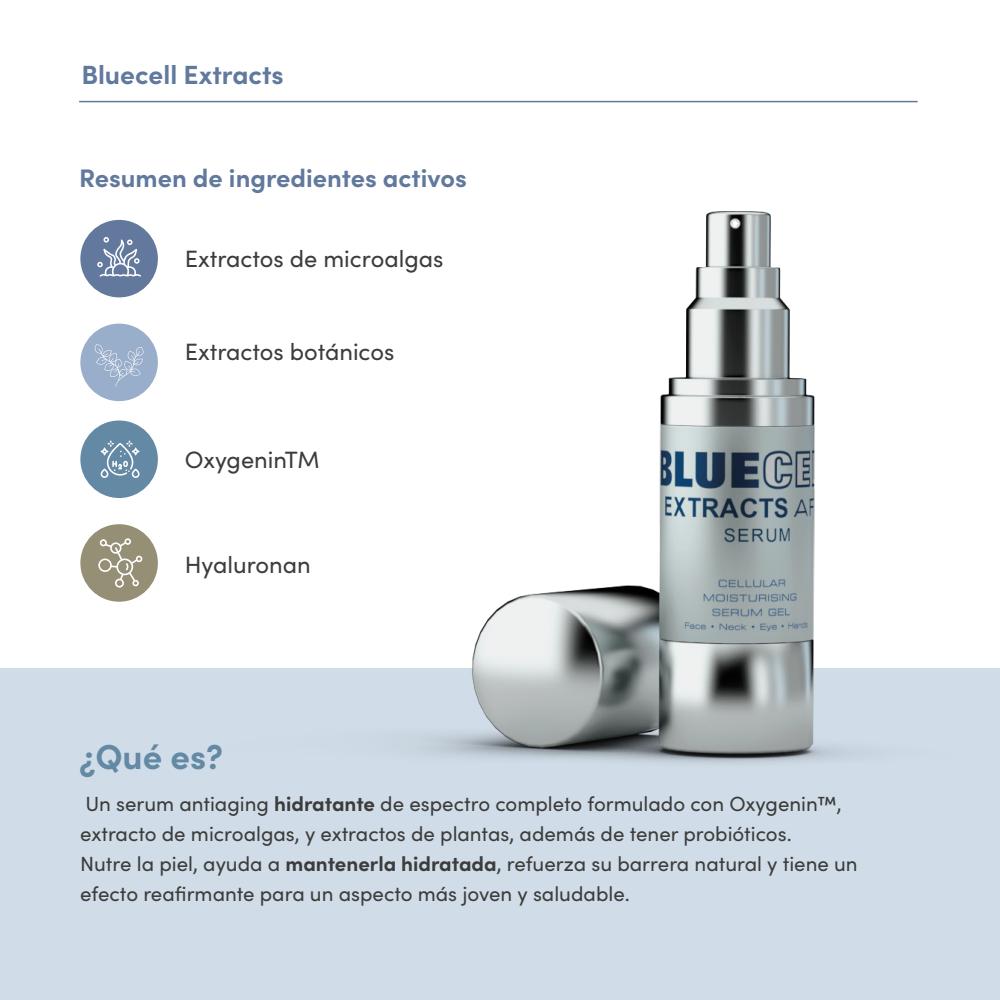
<style>
.page{position:relative;width:1000px;height:1000px;background:#fff}
.page>*{position:absolute;margin:0;border:0;box-sizing:border-box;transform-origin:0 0}
.t1{font:700 34.7px "Sofia Pro";color:#6489a5}
.t2{font:700 26.35px "Sofia Pro";color:#62799e}
.t3{font:700 25.45px "Sofia Pro";color:#62799e}
.t4{font:23.65px "Sofia Pro";color:#3c3c3b}
.t5{font:20.5px/30px "Sofia Pro";color:#3c3c3b}
.s1{font-weight:700}
</style>
<div class="page">
<div style="left:0;top:669px;width:1000px;height:331px;background:#d0dce7"></div>
<img style="left:15px;top:100px;width:985px;height:663px">
<div style="left:80px;top:324px;width:78px;height:77px;background:#99aeca;border-radius:50%"></div>
<svg style="left:94px;top:344px;width:50px;height:43px"></svg>
<div style="left:80px;top:220px;width:78px;height:77px;background:#62789c;border-radius:50%"></div>
<svg style="left:97px;top:237px;width:44px;height:40px"></svg>
<div style="left:80px;top:524px;width:78px;height:78px;background:#958f75;border-radius:50%"></div>
<div style="left:80px;top:421px;width:78px;height:77px;background:#6489a5;border-radius:50%"></div>
<svg style="left:101px;top:441px;width:39px;height:37px"></svg>
<svg style="left:98px;top:538px;width:44px;height:50px"></svg>
<hr style="left:79px;top:101px;width:839px;height:1px;background:#62799e">
<p class="t2" style="left:81px;top:54px;width:204px">Bluecell Extracts</p>
<p class="t3" style="left:79px;top:158px;width:389px">Resumen de ingredientes activos</p>
<p class="t4" style="left:185px;top:242px;width:260px">Extractos de microalgas</p>
<p class="t4" style="left:185px;top:334px;width:211px">Extractos botánicos</p>
<p class="t4" style="left:185px;top:442px;width:136px">OxygeninTM</p>
<p class="t4" style="left:185px;top:547px;width:127px">Hyaluronan</p>
<h1 class="t1" style="left:79px;top:730px;width:146px">¿Qué es?</h1>
<p class="t5" style="left:80px;top:788px;width:779px">Un serum antiaging <span class="s1">hidratante</span> de espectro completo formulado con Oxygenin™, extracto de microalgas, y extractos de plantas, además de tener probióticos.<br>Nutre la piel, ayuda a <span class="s1">mantenerla hidratada</span>, refuerza su barrera natural y tiene un efecto reafirmante para un aspecto más joven y saludable.</p>
</div>
